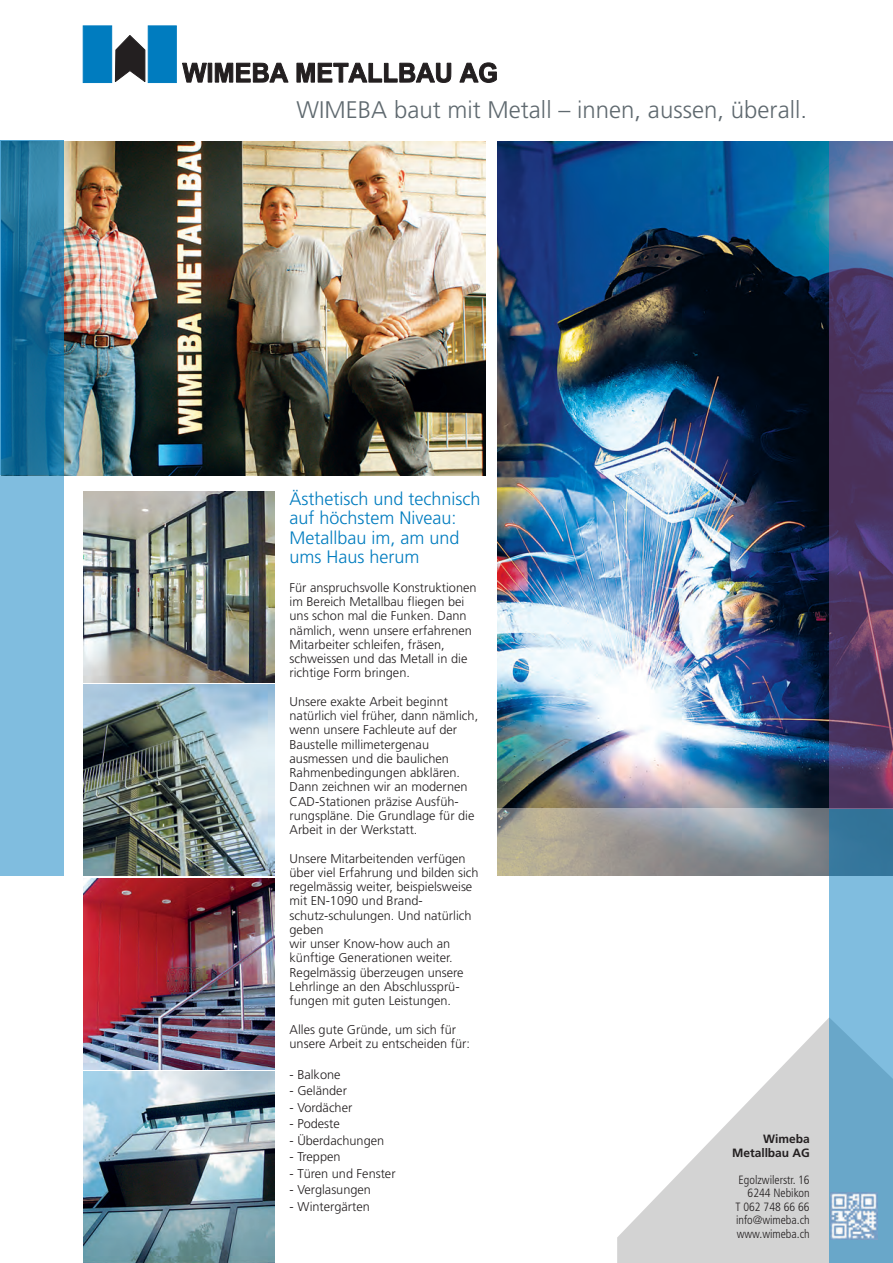
<style>
.page{position:relative;width:893px;height:1263px;background:#fff}
.page>*{position:absolute;margin:0;border:0;box-sizing:border-box;transform-origin:0 0}
.t1{font:300 24px "Frutiger";color:#5f696f}
.t2{font:300 18px/19.5px "Frutiger";color:#007cbf}
.t3{font:300 12.75px/14.2px "Frutiger";color:#231f20}
.t4{font:300 condensed 12px/13.5px "Frutiger";color:#231f20;text-align:right}
.t5{font:700 12px/13.5px "Frutiger";letter-spacing:-.005em;color:#231f20;text-align:right}
</style>
<div class="page">
<img style="left:497px;top:141px;width:332px;height:668px">
<img style="left:64px;top:141px;width:422px;height:334px">
<svg style="left:497px;top:809px;width:332px;height:67px;background:#9b9b98"></svg>
<img style="left:83px;top:1072px;width:191px;height:191px">
<img style="left:83px;top:878px;width:191px;height:191px">
<img style="left:83px;top:685px;width:191px;height:191px">
<img style="left:83px;top:491px;width:191px;height:191px">
<svg style="left:617px;top:1018px;width:212px;height:245px;fill:#d3d3d3"></svg>
<div style="left:148px;top:26px;width:28px;height:57px;background:#007cbf;border:1px solid #007cbf"></div>
<svg style="left:182px;top:62px;width:25px;height:21px"></svg>
<div style="left:208px;top:63px;width:4px;height:19px;background:#231f20;border:1px solid #231f20"></div>
<svg style="left:214px;top:62px;width:75px;height:21px"></svg>
<svg style="left:296px;top:62px;width:156px;height:21px"></svg>
<svg style="left:459px;top:62px;width:38px;height:21px"></svg>
<svg style="left:115px;top:35px;width:30px;height:47px"></svg>
<div style="left:83px;top:26px;width:29px;height:57px;background:#007cbf;border:1px solid #007cbf"></div>
<svg style="left:0;top:141px;width:64px;height:334px;background:#1c719c"></svg>
<div style="left:0;top:475px;width:64px;height:401px;background:#80bddf"></div>
<svg style="left:829px;top:809px;width:64px;height:454px;background:#69a7ca"></svg>
<svg style="left:829px;top:141px;width:64px;height:668px;background:#584572"></svg>
<img style="left:831px;top:1192px;width:46px;height:47px">
<h1 class="t1" style="left:296px;top:96px;width:512px">WIMEBA baut mit Metall – innen, aussen, überall.</h1>
<h2 class="t2" style="left:290px;top:489px;width:193px">Ästhetisch und technisch auf höchstem Niveau:<br>Metallbau im, am und ums Haus herum</h2>
<p class="t3" style="left:290px;top:580px;width:189px">Für anspruchsvolle Konstruktionen im Bereich Metallbau fliegen bei uns schon mal die Funken. Dann nämlich, wenn unsere erfahrenen<br>Mitarbeiter schleifen, fräsen, schweissen und das Metall in die richtige Form bringen.</p>
<p class="t3" style="left:290px;top:694px;width:190px">Unsere exakte Arbeit beginnt natürlich viel früher, dann nämlich, wenn unsere Fachleute auf der<br>Baustelle millimetergenau ausmessen und die baulichen<br>Rahmenbedingungen abklären.<br>Dann zeichnen wir an modernen<br>CAD-Stationen präzise Ausfüh&shy;rungspläne. Die Grundlage für die<br>Arbeit in der Werkstatt.</p>
<p class="t3" style="left:290px;top:851px;width:191px">Unsere Mitarbeitenden verfügen über viel Erfahrung und bilden sich regelmässig weiter, beispielsweise mit EN-1090 und Brand&shy;schutz-schulungen. Und natürlich geben<br>wir unser Know-how auch an künftige Generationen weiter.<br>Regelmässig überzeugen unsere<br>Lehrlinge an den Abschlussprü&shy;fungen mit guten Leistungen.</p>
<p class="t3" style="left:290px;top:1022px;width:182px">Alles gute Gründe, um sich für unsere Arbeit zu entscheiden für:</p>
<p class="t3" style="left:290px;top:1067px;width:53px">- Balkone</p>
<p class="t3" style="left:290px;top:1083px;width:59px">- Geländer</p>
<p class="t3" style="left:290px;top:1100px;width:64px">- Vordächer</p>
<p class="t3" style="left:290px;top:1116px;width:52px">- Podeste</p>
<p class="t3" style="left:290px;top:1133px;width:96px">- Überdachungen</p>
<p class="t3" style="left:290px;top:1149px;width:53px">- Treppen</p>
<p class="t3" style="left:290px;top:1166px;width:108px">- Türen und Fenster</p>
<p class="t3" style="left:290px;top:1182px;width:83px">- Verglasungen</p>
<p class="t3" style="left:290px;top:1199px;width:82px">- Wintergärten</p>
<p class="t5" style="left:732px;top:1132px;width:79px">Wimeba<br>Metallbau AG</p>
<p class="t4" style="left:735px;top:1173px;width:76px">Egolzwilerstr. 16<br>6244 Nebikon<br>T 062 748 66 66 info@wimeba.ch www.wimeba.ch</p>
</div>
